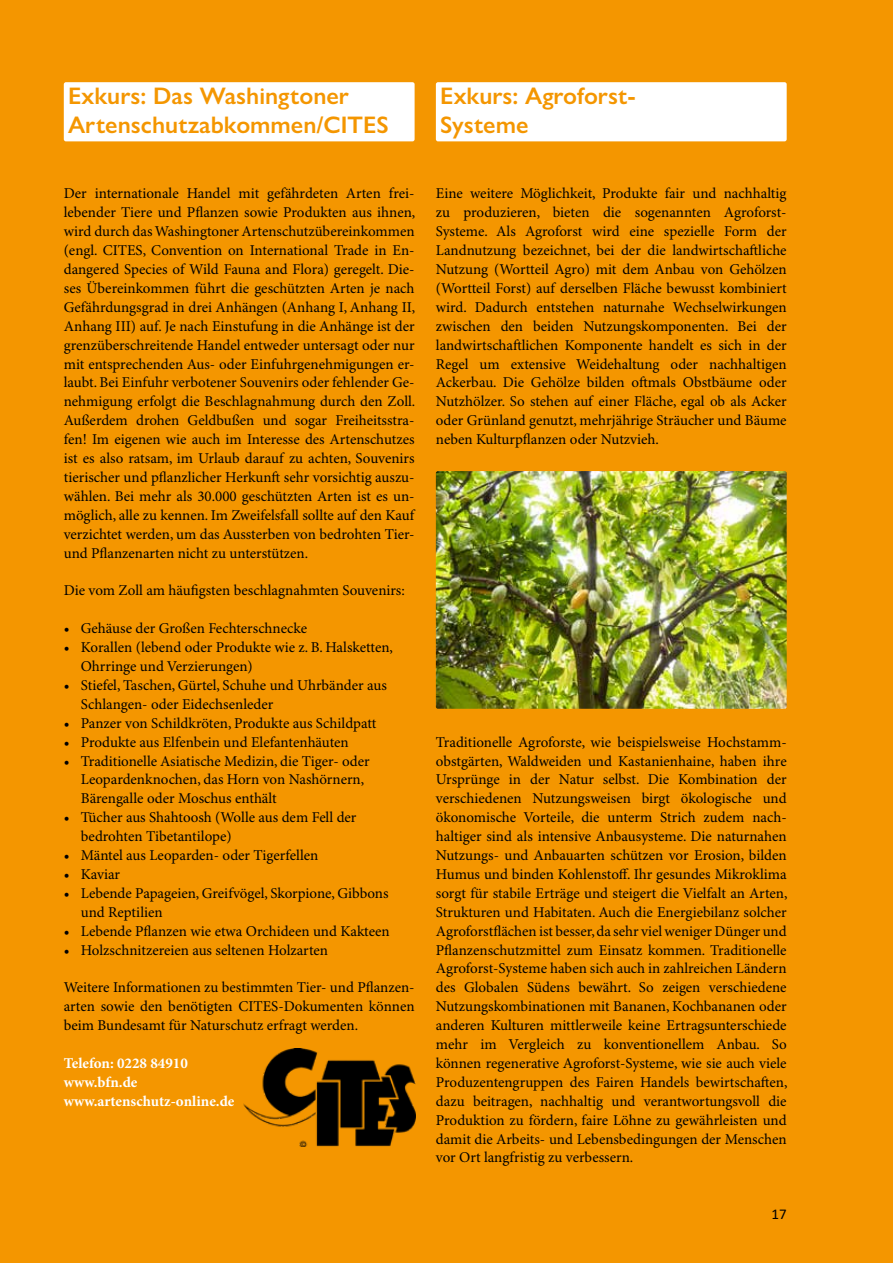
<style>
.page{position:relative;width:893px;height:1263px;background:#f49600}
.page>*{position:absolute;margin:0;border:0;box-sizing:border-box;transform-origin:0 0}
.t1{font:600 24px/28.8px "Gill Sans Nova";color:#f49600}
.t2{font:15px/18.9px "Minion Pro";color:#000}
.t3{font:700 15px/18.9px "Minion Pro";color:#fff}
.t4{font:15px "Calibri";color:#000}
</style>
<div class="page">
<div style="left:64px;top:82px;width:351px;height:59px;background:#fff;border-radius:2px"></div>
<img style="left:244px;top:1048px;width:171px;height:98px">
<div style="left:436px;top:82px;width:351px;height:59px;background:#fff;border-radius:2px"></div>
<img style="left:436px;top:471px;width:351px;height:238px">
<h1 class="t1" style="left:68px;top:81px;width:322px">Exkurs: Das Washingtoner<br>Artenschutzabkommen/CITES</h1>
<p class="t2" style="left:64px;top:185px;width:353px;text-align:justify">Der internationale Handel mit gefährdeten Arten frei&shy;lebender Tiere und Pflanzen sowie Produkten aus ihnen, wird durch das Washingtoner Artenschutzübereinkommen (engl. CITES, Convention on International Trade in En&shy;dangered Species of Wild Fauna and Flora) geregelt. Die&shy;ses Übereinkommen führt die geschützten Arten je nach Gefährdungsgrad in drei Anhängen (Anhang I, Anhang II, Anhang III) auf. Je nach Einstufung in die Anhänge ist der grenzüberschreitende Handel entweder untersagt oder nur mit entsprechenden Aus- oder Einfuhrgenehmigungen er&shy;laubt. Bei Einfuhr verbotener Souvenirs oder fehlender Ge&shy;nehmigung erfolgt die Beschlagnahmung durch den Zoll.<br>Außerdem drohen Geldbußen und sogar Freiheitsstra&shy;fen! Im eigenen wie auch im Interesse des Artenschutzes ist es also ratsam, im Urlaub darauf zu achten, Souvenirs tierischer und pflanzlicher Herkunft sehr vorsichtig auszu&shy;wählen. Bei mehr als 30.000 geschützten Arten ist es un&shy;möglich, alle zu kennen. Im Zweifelsfall sollte auf den Kauf verzichtet werden, um das Aussterben von bedrohten Tier&shy;und Pflanzenarten nicht zu unterstützen.</p>
<p class="t2" style="left:64px;top:582px;width:343px">Die vom Zoll am häufigsten beschlagnahmten Souvenirs:</p>
<p class="t2" style="left:64px;top:620px;width:245px">• Gehäuse der Großen Fechterschnecke</p>
<p class="t2" style="left:81px;top:638px;width:314px;text-indent:-17px">• Korallen (lebend oder Produkte wie z. B. Halsketten,<br>Ohrringe und Verzierungen)</p>
<p class="t2" style="left:81px;top:676px;width:308px;text-indent:-17px">• Stiefel, Taschen, Gürtel, Schuhe und Uhrbänder aus<br>Schlangen- oder Eidechsenleder</p>
<p class="t2" style="left:64px;top:714px;width:314px">• Panzer von Schildkröten, Produkte aus Schildpatt</p>
<p class="t2" style="left:64px;top:733px;width:286px">• Produkte aus Elfenbein und Elefantenhäuten</p>
<p class="t2" style="left:81px;top:752px;width:290px;text-indent:-17px">• Traditionelle Asiatische Medizin, die Tiger- oder<br>Leopardenknochen, das Horn von Nashörnern,<br>Bärengalle oder Moschus enthält</p>
<p class="t2" style="left:81px;top:809px;width:277px;text-indent:-17px">• Tücher aus Shahtoosh (Wolle aus dem Fell der bedrohten Tibetantilope)</p>
<p class="t2" style="left:64px;top:846px;width:256px">• Mäntel aus Leoparden- oder Tigerfellen</p>
<p class="t2" style="left:64px;top:865px;width:58px">• Kaviar</p>
<p class="t2" style="left:81px;top:884px;width:309px;text-indent:-17px">• Lebende Papageien, Greifvögel, Skorpione, Gibbons und Reptilien</p>
<p class="t2" style="left:64px;top:922px;width:327px">• Lebende Pflanzen wie etwa Orchideen und Kakteen</p>
<p class="t2" style="left:64px;top:941px;width:266px">• Holzschnitzereien aus seltenen Holzarten</p>
<p class="t2" style="left:64px;top:979px;width:352px;text-align:justify">Weitere Informationen zu bestimmten Tier- und Pflanzen&shy;arten sowie den benötigten CITES-Dokumenten können beim Bundesamt für Naturschutz erfragt werden.</p>
<p class="t3" style="left:64px;top:1053px;width:172px">Telefon: 0228 84910 www.bfn.de www.artenschutz-online.de</p>
<h1 class="t1" style="left:440px;top:81px;width:198px">Exkurs: Agroforst-<br>Systeme</h1>
<p class="t2" style="left:436px;top:185px;width:352px;text-align:justify">Eine weitere Möglichkeit, Produkte fair und nachhaltig zu produzieren, bieten die sogenannten Agroforst-Systeme. Als Agroforst wird eine spezielle Form der Landnutzung bezeichnet, bei der die landwirtschaftliche Nutzung (Wortteil Agro) mit dem Anbau von Gehölzen (Wortteil Forst) auf derselben Fläche bewusst kombiniert wird. Dadurch entstehen naturnahe Wechselwirkungen zwischen den beiden Nutzungskomponenten. Bei der landwirtschaftlichen Komponente handelt es sich in der Regel um extensive Weidehaltung oder nachhaltigen Ackerbau. Die Gehölze bilden oftmals Obstbäume oder Nutzhölzer. So stehen auf einer Fläche, egal ob als Acker oder Grünland genutzt, mehrjährige Sträucher und Bäume neben Kulturpflanzen oder Nutzvieh.</p>
<p class="t2" style="left:436px;top:733px;width:353px;text-align:justify">Traditionelle Agroforste, wie beispielsweise Hochstamm&shy;obstgärten, Waldweiden und Kastanienhaine, haben ihre Ursprünge in der Natur selbst. Die Kombination der verschiedenen Nutzungsweisen birgt ökologische und ökonomische Vorteile, die unterm Strich zudem nach&shy;haltiger sind als intensive Anbausysteme. Die naturnahen Nutzungs- und Anbauarten schützen vor Erosion, bilden Humus und binden Kohlenstoff. Ihr gesundes Mikroklima sorgt für stabile Erträge und steigert die Vielfalt an Arten, Strukturen und Habitaten. Auch die Energiebilanz solcher Agroforstflächen ist besser, da sehr viel weniger Dünger und Pflanzenschutzmittel zum Einsatz kommen. Traditionelle Agroforst-Systeme haben sich auch in zahlreichen Ländern des Globalen Südens bewährt. So zeigen verschiedene Nutzungskombinationen mit Bananen, Kochbananen oder anderen Kulturen mittlerweile keine Ertragsunterschiede mehr im Vergleich zu konventionellem Anbau. So können regenerative Agroforst-Systeme, wie sie auch viele Produzentengruppen des Fairen Handels bewirtschaften, dazu beitragen, nachhaltig und verantwortungsvoll die Produktion zu fördern, faire Löhne zu gewährleisten und damit die Arbeits- und Lebensbedingungen der Menschen vor Ort langfristig zu verbessern.</p>
<p class="t4" style="left:771px;top:1204px;width:17px">17</p>
</div>
